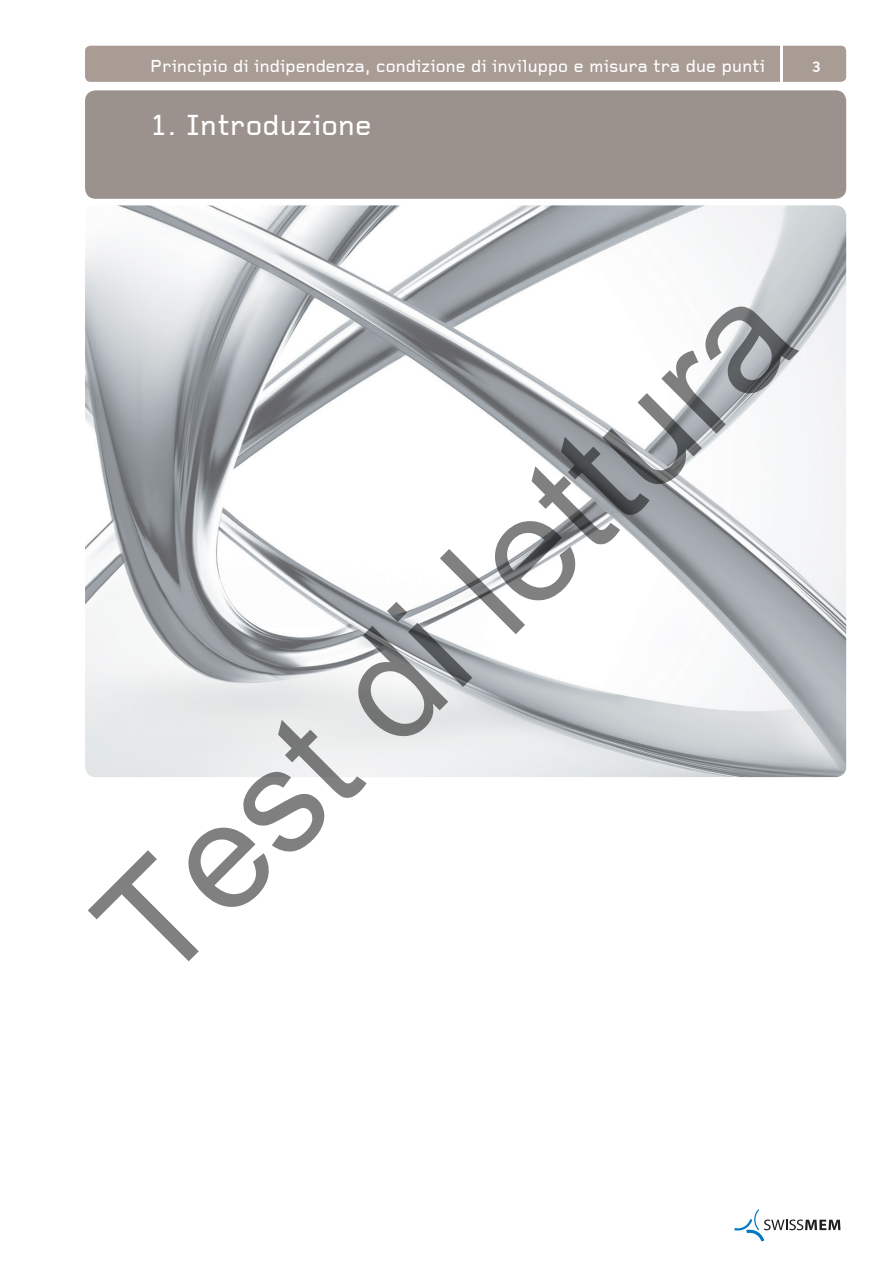
<style>
.page{position:relative;width:893px;height:1263px;background:#fff}
.page>*{position:absolute;margin:0;border:0;box-sizing:border-box;transform-origin:0 0}
.t1{font:150px "Arial";color:rgb(0 0 0/.5)}
.t2{font:500 30px "Foundry Gridnik";letter-spacing:.005em;color:#fff}
.t3{font:500 18px "Foundry Gridnik";letter-spacing:-.01em;color:#fff}
.t4{font:14.25px "Trade Gothic Bold Two";color:#fff}
</style>
<div class="page">
<div style="left:85px;top:46px;width:761px;height:36px;background:#a89c95;border-radius:5px"></div>
<hr style="left:780px;top:36px;width:2px;height:54px;background:#fff">
<svg style="left:734px;top:1209px;width:106px;height:32px"></svg>
<img style="left:85px;top:205px;width:761px;height:572px">
<div style="left:85px;top:90px;width:761px;height:109px;background:#9b918d;border-radius:11px"></div>
<p class="t3" style="left:150px;top:57px;width:617px">Principio di indipendenza, condizione di inviluppo e misura tra due punti</p>
<p class="t4" style="left:812px;top:58px;width:10px">3</p>
<h2 class="t2" style="left:150px;top:108px;width:223px">1. Introduzione</h2>
<h1 class="t1" style="left:51px;top:878px;width:910px;rotate:-45deg">Test di lettura</h1>
</div>
